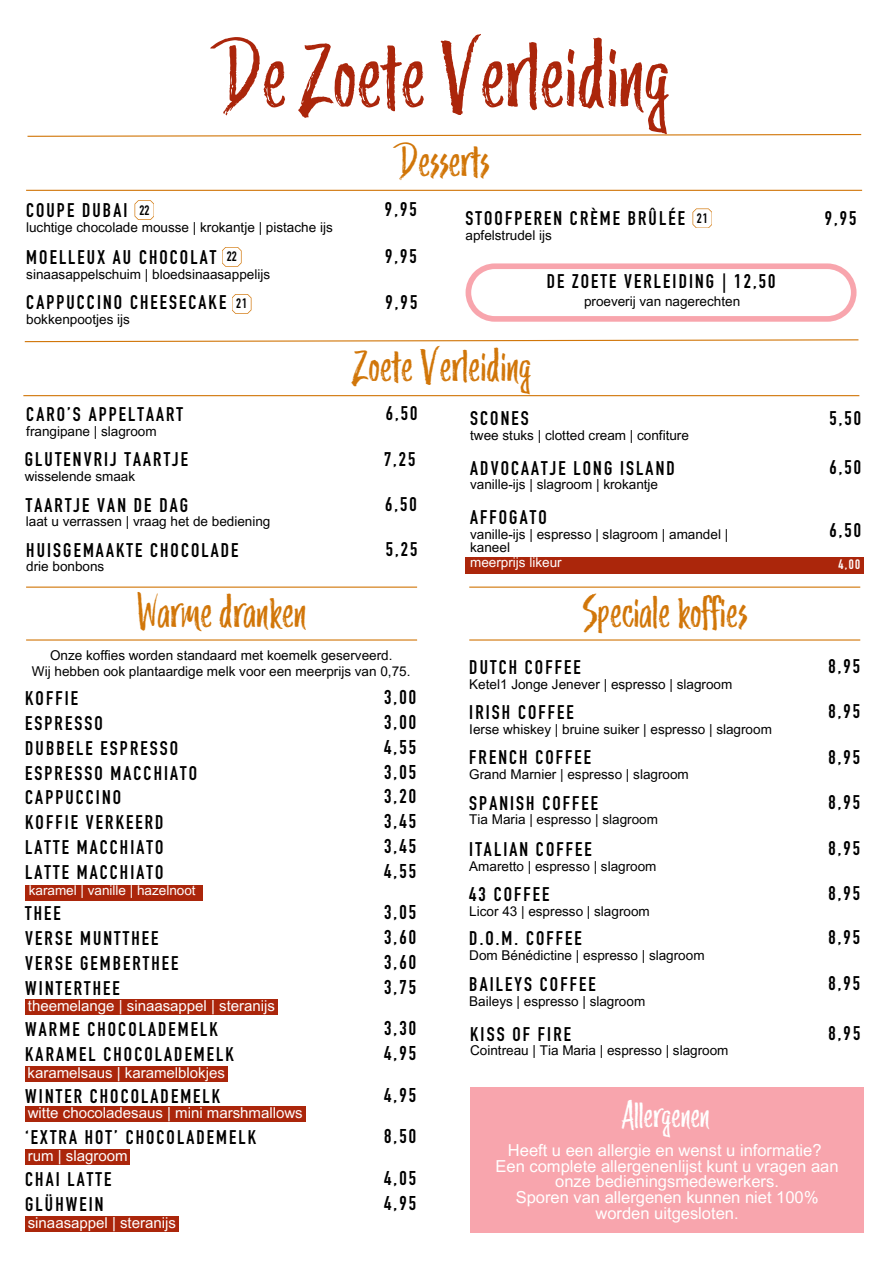
<style>
.page{position:relative;width:894px;height:1264px;background:#fff}
.page>*{position:absolute;margin:0;border:0;box-sizing:border-box;transform-origin:0 0}
.t1{font:90px "Trailmade";color:#ab260b}
.t2{font:43.5px "Trailmade";color:#d17609}
.t3{font:34.2px "Trailmade";color:#fff}
.t4{font:19.65px/24.8px "DIN Engschrift Std";letter-spacing:.11em;color:#000}
.t5{font:19.5px/24.8px "DIN Engschrift Std";letter-spacing:.11em;color:#000}
.t6{font:16.5px/15.8px "Arial MT Pro";color:#fff;text-align:center}
.t7{font:15px "Arial MT Pro";color:#fff}
.t8{font:13.5px "Arial MT Pro";color:#000}
.t9{font:13.5px "Arial MT Pro";color:#fff}
.t10{font:13.5px "DIN Engschrift Std";letter-spacing:.03em;color:#000}
.t11{font:13.5px "DIN Engschrift Std";color:#fff}
</style>
<div class="page">
<svg style="left:27px;top:134px;width:835px;height:3px"></svg>
<hr style="left:26px;top:190px;width:835px;height:1px;background:#d17609">
<svg style="left:134px;top:200px;width:20px;height:20px"></svg>
<svg style="left:465px;top:263px;width:391px;height:59px"></svg>
<hr style="left:26px;top:639px;width:391px;height:1px;background:#d17609">
<hr style="left:26px;top:586px;width:391px;height:1px;background:#d17609">
<svg style="left:222px;top:247px;width:19px;height:20px"></svg>
<svg style="left:692px;top:208px;width:20px;height:20px"></svg>
<hr style="left:469px;top:639px;width:391px;height:1px;background:#d17609">
<hr style="left:469px;top:586px;width:391px;height:1px;background:#d17609">
<div style="left:25px;top:885px;width:177px;height:15px;background:#ab260b"></div>
<div style="left:25px;top:998px;width:252px;height:16px;background:#ab260b"></div>
<div style="left:25px;top:1065px;width:203px;height:16px;background:#ab260b"></div>
<div style="left:25px;top:1106px;width:280px;height:15px;background:#ab260b"></div>
<div style="left:25px;top:1149px;width:105px;height:15px;background:#ab260b"></div>
<div style="left:25px;top:1215px;width:154px;height:16px;background:#ab260b"></div>
<svg style="left:24px;top:339px;width:835px;height:4px"></svg>
<hr style="left:23px;top:395px;width:836px;height:1px;background:#d17609">
<div style="left:465px;top:557px;width:398px;height:16px;background:#ab260b"></div>
<div style="left:470px;top:1087px;width:393px;height:146px;background:#f8a5ad"></div>
<svg style="left:232px;top:294px;width:19px;height:20px"></svg>
<h1 class="t1" style="left:224px;top:19px;width:447px">DeZoete Verleiding</h1>
<p class="t2" style="left:399px;top:134px;width:91px">Desserts</p>
<p class="t10" style="left:139px;top:205px;width:12px">22</p>
<p class="t5" style="left:385px;top:200px;width:33px">9,95</p>
<h2 class="t5" style="left:26px;top:201px;width:103px">COUPE DUBAI</h2>
<p class="t8" style="left:26px;top:222px;width:308px">luchtige chocolade mousse | krokantje | pistache ijs</p>
<h4 class="t5" style="left:465px;top:209px;width:221px">STOOFPEREN CRÈME BRÛLÉE</h4>
<h4 class="t8" style="left:465px;top:230px;width:88px">apfelstrudel ijs</h4>
<p class="t10" style="left:696px;top:213px;width:12px">21</p>
<h4 class="t5" style="left:824px;top:208px;width:33px">9,95</h4>
<h4 class="t10" style="left:226px;top:252px;width:12px">22</h4>
<p class="t5" style="left:385px;top:247px;width:33px">9,95</p>
<p class="t5" style="left:26px;top:248px;width:191px">MOELLEUX AU CHOCOLAT</p>
<p class="t8" style="left:26px;top:269px;width:245px">sinaasappelschuim | bloedsinaasappelijs</p>
<h4 class="t5" style="left:26px;top:293px;width:201px">CAPPUCCINO CHEESECAKE</h4>
<h4 class="t8" style="left:26px;top:314px;width:105px">bokkenpootjes ijs</h4>
<p class="t10" style="left:236px;top:299px;width:12px">21</p>
<h4 class="t5" style="left:385px;top:292px;width:33px">9,95</h4>
<h5 class="t2" style="left:352px;top:339px;width:180px">Zoete Verleiding</h5>
<p class="t5" style="left:546px;top:271px;width:230px">DE ZOETE VERLEIDING | 12,50</p>
<p class="t8" style="left:584px;top:296px;width:158px">proeverij van nagerechten</p>
<h5 class="t5" style="left:26px;top:404px;width:158px">CARO’S APPELTAART</h5>
<h5 class="t8" style="left:26px;top:426px;width:132px">frangipane | slagroom</h5>
<h4 class="t5" style="left:385px;top:404px;width:33px">6,50</h4>
<p class="t5" style="left:470px;top:408px;width:60px">SCONES</p>
<h4 class="t8" style="left:470px;top:430px;width:220px">twee stuks | clotted cream | confiture</h4>
<h4 class="t5" style="left:25px;top:450px;width:165px">GLUTENVRIJ TAARTJE</h4>
<h4 class="t8" style="left:25px;top:471px;width:112px">wisselende smaak</h4>
<h4 class="t5" style="left:384px;top:449px;width:33px">7,25</h4>
<p class="t5" style="left:470px;top:458px;width:206px">ADVOCAATJE LONG ISLAND</p>
<h4 class="t8" style="left:470px;top:479px;width:189px">vanille-ijs | slagroom | krokantje</h4>
<h4 class="t5" style="left:26px;top:495px;width:164px">TAARTJE VAN DE DAG</h4>
<p class="t8" style="left:26px;top:516px;width:246px">laat u verrassen | vraag het de bediening</p>
<h4 class="t5" style="left:26px;top:540px;width:214px">HUISGEMAAKTE CHOCOLADE</h4>
<h4 class="t8" style="left:26px;top:561px;width:80px">drie bonbons</h4>
<p class="t5" style="left:385px;top:494px;width:33px">6,50</p>
<p class="t5" style="left:385px;top:539px;width:33px">5,25</p>
<p class="t5" style="left:470px;top:508px;width:78px">AFFOGATO</p>
<h4 class="t8" style="left:470px;top:529px;width:259px">vanille-ijs | espresso | slagroom | amandel |</h4>
<p class="t8" style="left:470px;top:542px;width:41px">kaneel</p>
<p class="t9" style="left:470px;top:557px;width:93px">meerprijs likeur</p>
<h4 class="t2" style="left:137px;top:584px;width:171px">Warmedranken</h4>
<p class="t2" style="left:582px;top:584px;width:166px">Specialekoffies</p>
<p class="t5" style="left:829px;top:408px;width:33px">5,50</p>
<p class="t5" style="left:829px;top:457px;width:33px">6,50</p>
<h4 class="t5" style="left:829px;top:520px;width:33px">6,50</h4>
<p class="t11" style="left:838px;top:559px;width:23px">4,00</p>
<h4 class="t8" style="left:50px;top:650px;width:344px">Onze koffies worden standaard met koemelk geserveerd.</h4>
<h6 class="t8" style="left:32px;top:666px;width:380px">Wij hebben ook plantaardige melk voor een meerprijs van 0,75.</h6>
<p class="t5" style="left:25px;top:689px;width:173px">KOFFIE<br>ESPRESSO<br>DUBBELE ESPRESSO<br>ESPRESSO MACCHIATO<br>CAPPUCCINO<br>KOFFIE VERKEERD<br>LATTE MACCHIATO<br>LATTE MACCHIATO</p>
<h2 class="t5" style="left:25px;top:903px;width:155px">THEE<br>VERSE MUNTTHEE<br>VERSE GEMBERTHEE<br>WINTERTHEE</h2>
<p class="t5" style="left:25px;top:1019px;width:210px">WARME CHOCOLADEMELK<br>KARAMEL CHOCOLADEMELK</p>
<p class="t5" style="left:25px;top:1086px;width:196px">WINTER CHOCOLADEMELK</p>
<h2 class="t5" style="left:25px;top:1127px;width:232px">‘EXTRA HOT’ CHOCOLADEMELK</h2>
<p class="t5" style="left:25px;top:1169px;width:88px">CHAI LATTE<br>GLÜHWEIN</p>
<p class="t4" style="left:384px;top:687px;width:34px;text-align:justify">3,00<br>3,00<br>4,55<br>3,05<br>3,20<br>3,45<br>3,45<br>4,55</p>
<p class="t4" style="left:384px;top:902px;width:34px;text-align:justify">3,05<br>3,60<br>3,60<br>3,75</p>
<h4 class="t4" style="left:384px;top:1018px;width:34px">3,30<br>4,95</h4>
<h4 class="t4" style="left:384px;top:1076px;width:34px;line-height:41.7px">4,95<br>8,50</h4>
<h4 class="t4" style="left:384px;top:1168px;width:34px">4,05<br>4,95</h4>
<h4 class="t9" style="left:29px;top:885px;width:168px">karamel | vanille | hazelnoot</h4>
<h4 class="t7" style="left:28px;top:999px;width:248px">theemelange | sinaasappel | steranijs</h4>
<h4 class="t7" style="left:28px;top:1066px;width:199px">karamelsaus | karamelblokjes</h4>
<h5 class="t7" style="left:28px;top:1107px;width:276px">witte chocoladesaus | mini marshmallows</h5>
<h5 class="t7" style="left:28px;top:1150px;width:101px">rum | slagroom</h5>
<p class="t7" style="left:28px;top:1216px;width:150px">sinaasappel | steranijs</p>
<p class="t5" style="left:469px;top:657px;width:113px">DUTCH COFFEE</p>
<h4 class="t8" style="left:469px;top:679px;width:264px">Ketel1 Jonge Jenever | espresso | slagroom</h4>
<h4 class="t5" style="left:828px;top:656px;width:33px">8,95</h4>
<h4 class="t5" style="left:469px;top:702px;width:106px">IRISH COFFEE</h4>
<p class="t8" style="left:469px;top:723px;width:304px">Ierse whiskey | bruine suiker | espresso | slagroom</p>
<h2 class="t5" style="left:828px;top:701px;width:33px">8,95</h2>
<p class="t5" style="left:469px;top:747px;width:123px">FRENCH COFFEE</p>
<p class="t8" style="left:469px;top:769px;width:221px">Grand Marnier | espresso | slagroom</p>
<p class="t5" style="left:828px;top:747px;width:33px">8,95</p>
<h4 class="t5" style="left:469px;top:793px;width:130px">SPANISH COFFEE</h4>
<p class="t8" style="left:469px;top:814px;width:190px">Tia Maria | espresso | slagroom</p>
<p class="t5" style="left:828px;top:792px;width:33px">8,95</p>
<h4 class="t5" style="left:469px;top:839px;width:124px">ITALIAN COFFEE</h4>
<h4 class="t8" style="left:469px;top:860px;width:189px">Amaretto | espresso | slagroom</h4>
<h4 class="t5" style="left:828px;top:838px;width:33px">8,95</h4>
<p class="t5" style="left:469px;top:884px;width:82px">43 COFFEE</p>
<p class="t8" style="left:469px;top:905px;width:182px">Licor 43 | espresso | slagroom</p>
<h4 class="t5" style="left:828px;top:883px;width:33px">8,95</h4>
<h4 class="t5" style="left:469px;top:928px;width:114px">D.O.M. COFFEE</h4>
<h4 class="t8" style="left:469px;top:949px;width:237px">Dom Bénédictine | espresso | slagroom</h4>
<h4 class="t5" style="left:828px;top:927px;width:33px">8,95</h4>
<p class="t5" style="left:469px;top:974px;width:128px">BAILEYS COFFEE</p>
<p class="t8" style="left:469px;top:995px;width:177px">Baileys | espresso | slagroom</p>
<p class="t5" style="left:828px;top:973px;width:33px">8,95</p>
<p class="t5" style="left:470px;top:1023px;width:102px">KISS OF FIRE</p>
<p class="t8" style="left:470px;top:1045px;width:260px">Cointreau | Tia Maria | espresso | slagroom</p>
<p class="t5" style="left:828px;top:1023px;width:33px">8,95</p>
<h4 class="t3" style="left:621px;top:1094px;width:89px">Allergenen</h4>
<p class="t6" style="left:495px;top:1144px;width:344px">Heeft u een allergie en wenst u informatie?<br>Een complete allergenenlijst kunt u vragen aan onze bedieningsmedewerkers.<br>Sporen van allergenen kunnen niet 100% worden uitgesloten.</p>
</div>
